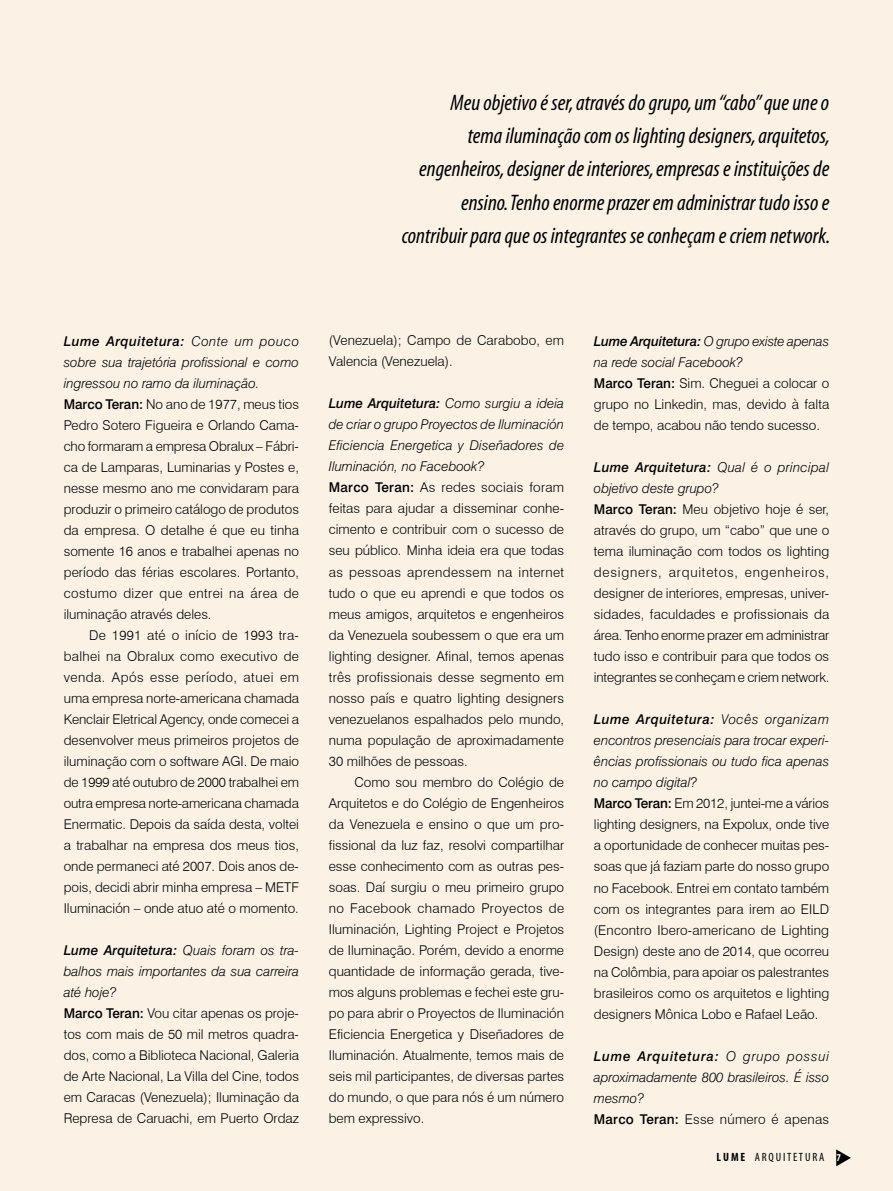
<style>
.page{position:relative;width:893px;height:1191px;background:#fbf1e5}
.page>*{position:absolute;margin:0;border:0;box-sizing:border-box;transform-origin:0 0}
.t1{font:italic condensed 22.5px/33px "Myriad";color:#000;text-align:right}
.t2{font:300 13.5px/21px "Swiss 721 BT";color:#000}
.t3{font:italic 300 13.5px/21px "Swiss 721 BT";color:#000}
.t4{font:condensed 12px "Myriad";color:#000}
.s1{font-weight:500;font-style:italic}
.s2{font-style:italic}
.s3{font-weight:500}
.s4{font-weight:500;font-style:normal}
.s5{font-style:normal}
.s6{font-weight:700}
.s7{font-weight:700;font-size:10.5px;color:#fff}
</style>
<div class="page">
<svg style="left:836px;top:1149px;width:15px;height:17px"></svg>
<p class="t1" style="left:402px;top:87px;width:430px">Meu objetivo é ser, através do grupo, um “cabo” que une o<br>tema iluminação com os lighting designers, arquitetos, engenheiros, designer de interiores, empresas e instituições de ensino. Tenho enorme prazer em administrar tudo isso e contribuir para que os integrantes se conheçam e criem network.</p>
<p class="t2" style="left:64px;top:330px;width:237px"><span class="s1">Lume Arquitetura:</span> <span class="s2">Conte um pouco sobre sua trajetória profissional e como ingressou no ramo da iluminação.<br></span><span class="s3">Marco Teran:</span> No ano de 1977, meus tios Pedro Sotero Figueira e Orlando Cama&shy;cho formaram a empresa Obralux – Fábri&shy;ca de Lamparas, Luminarias y Postes e, nesse mesmo ano me convidaram para produzir o primeiro catálogo de produtos da empresa. O detalhe é que eu tinha somente 16 anos e trabalhei apenas no período das férias escolares. Portanto, costumo dizer que entrei na área de iluminação através deles.</p>
<p class="t2" style="left:64px;top:624px;width:237px;text-align:justify;text-indent:26px">De 1991 até o início de 1993 tra&shy;balhei na Obralux como executivo de venda. Após esse período, atuei em uma empresa norte-americana chamada Kenclair Eletrical Agency, onde comecei a desenvolver meus primeiros projetos de iluminação com o software AGI. De maio de 1999 até outubro de 2000 trabalhei em outra empresa norte-americana chamada Enermatic. Depois da saída desta, voltei a trabalhar na empresa dos meus tios, onde permaneci até 2007. Dois anos de&shy;pois, decidi abrir minha empresa – METF Iluminación – onde atuo até o momento.</p>
<p class="t2" style="left:64px;top:939px;width:237px"><span class="s1">Lume Arquitetura:</span> <span class="s2">Quais foram os tra&shy;balhos mais importantes da sua carreira até hoje?<br></span><span class="s3">Marco Teran:</span> Vou citar apenas os proje&shy;tos com mais de 50 mil metros quadra&shy;dos, como a Biblioteca Nacional, Galeria de Arte Nacional, La Villa del Cine, todos em Caracas (Venezuela); Iluminação da Represa de Caruachi, em Puerto Ordaz</p>
<p class="t2" style="left:329px;top:330px;width:237px">(Venezuela); Campo de Carabobo, em<br>Valencia (Venezuela).</p>
<p class="t2" style="left:329px;top:393px;width:237px"><span class="s1">Lume Arquitetura:</span> <span class="s2">Como surgiu a ideia de criar o grupo Proyectos de Iluminación Eficiencia Energetica y Diseñadores de Iluminación, no Facebook?<br></span><span class="s3">Marco Teran:</span> As redes sociais foram feitas para ajudar a disseminar conhe&shy;cimento e contribuir com o sucesso de seu público. Minha ideia era que todas as pessoas aprendessem na internet tudo o que eu aprendi e que todos os meus amigos, arquitetos e engenheiros da Venezuela soubessem o que era um lighting designer. Afinal, temos apenas três profissionais desse segmento em nosso país e quatro lighting designers venezuelanos espalhados pelo mundo, numa população de aproximadamente 30 milhões de pessoas.</p>
<p class="t2" style="left:329px;top:771px;width:237px;text-align:justify;text-indent:26px">Como sou membro do Colégio de Arquitetos e do Colégio de Engenheiros da Venezuela e ensino o que um pro&shy;fissional da luz faz, resolvi compartilhar esse conhecimento com as outras pes&shy;soas. Daí surgiu o meu primeiro grupo no Facebook chamado Proyectos de Iluminación, Lighting Project e Projetos de Iluminação. Porém, devido a enorme quantidade de informação gerada, tive&shy;mos alguns problemas e fechei este gru&shy;po para abrir o Proyectos de Iluminación Eficiencia Energetica y Diseñadores de Iluminación. Atualmente, temos mais de seis mil participantes, de diversas partes do mundo, o que para nós é um número bem expressivo.</p>
<p class="t2" style="left:594px;top:331px;width:237px"><span class="s1">Lume Arquitetura:</span> <span class="s2">O grupo existe apenas na rede social Facebook?<br></span><span class="s3">Marco Teran:</span> Sim. Cheguei a colocar o grupo no Linkedin, mas, devido à falta de tempo, acabou não tendo sucesso.</p>
<p class="t2" style="left:594px;top:457px;width:237px"><span class="s1">Lume Arquitetura:</span> <span class="s2">Qual é o principal objetivo deste grupo?<br></span><span class="s3">Marco Teran:</span> Meu objetivo hoje é ser, através do grupo, um “cabo” que une o tema iluminação com todos os lighting designers, arquitetos, engenheiros, designer de interiores, empresas, univer&shy;sidades, faculdades e profissionais da área. Tenho enorme prazer em administrar tudo isso e contribuir para que todos os integrantes se conheçam e criem network.</p>
<p class="t2" style="left:594px;top:709px;width:237px"><span class="s1">Lume Arquitetura:</span> <span class="s2">Vocês organizam encontros presenciais para trocar experi&shy;ências profissionais ou tudo fica apenas no campo digital?<br></span><span class="s3">Marco Teran:</span> Em 2012, juntei-me a vários lighting designers, na Expolux, onde tive a oportunidade de conhecer muitas pes&shy;soas que já faziam parte do nosso grupo no Facebook. Entrei em contato também com os integrantes para irem ao EILD (Encontro Ibero-americano de Lighting Design) deste ano de 2014, que ocorreu na Colômbia, para apoiar os palestrantes brasileiros como os arquitetos e lighting designers Mônica Lobo e Rafael Leão.</p>
<p class="t3" style="left:594px;top:1045px;width:237px"><span class="s3">Lume Arquitetura:</span> O grupo possui aproximadamente 800 brasileiros. É isso mesmo?<br><span class="s4">Marco Teran:</span> <span class="s5">Esse número é apenas</span></p>
<p class="t4" style="left:717px;top:1151px;width:126px"><span class="s6">L U M E</span> A R Q U I T E T U R A <span class="s7">7</span></p>
</div>
